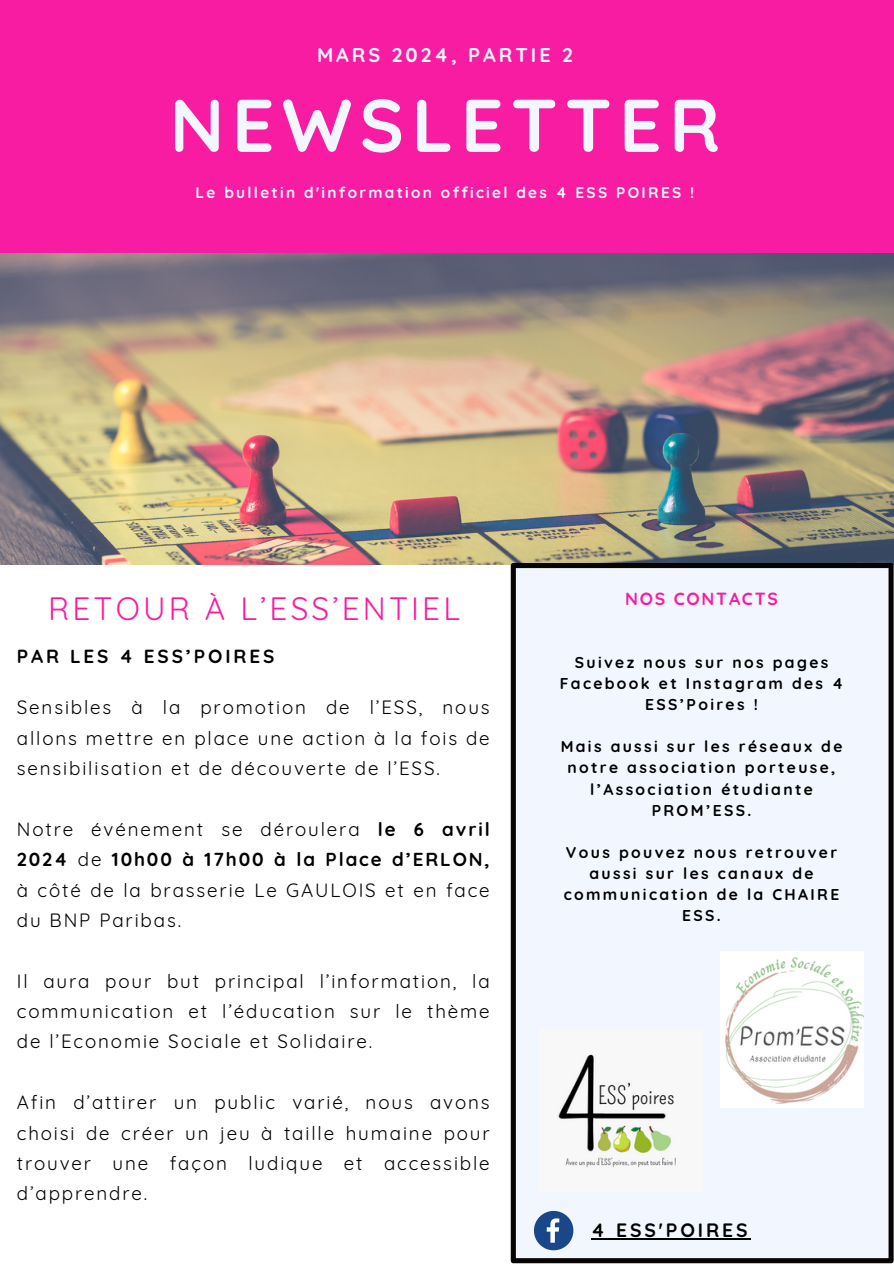
<style>
.page{position:relative;width:894px;height:1264px;background:#fff}
.page>*{position:absolute;margin:0;border:0;box-sizing:border-box;transform-origin:0 0}
.t1{font:700 74.4px "Quicksand";letter-spacing:.1em;color:#f2f7ff}
.t2{font:31.5px "Quicksand";letter-spacing:.1em;color:#f81ca3}
.t3{font:700 19.8px "Quicksand";letter-spacing:.15em;color:#f2f7ff}
.t4{font:700 19.35px "Quicksand";letter-spacing:.15em;color:#000}
.t5{font:700 18.9px "Quicksand";letter-spacing:.15em;color:#000}
.t6{font:18.75px/30.3px "Quicksand";letter-spacing:.1em;color:#000;text-align:justify}
.t7{font:700 17.55px "Quicksand";letter-spacing:.1em;color:#f81ca3}
.t8{font:700 15.6px/21.1px "Quicksand";letter-spacing:.15em;color:#000;text-align:center}
.t9{font:700 15.3px "Quicksand";letter-spacing:.15em;color:#f2f7ff}
.s1{font-weight:700}
</style>
<div class="page">
<img style="left:0;top:252px;width:893px;height:312px">
<div style="left:0;top:0;width:893px;height:252px;background:#f81ca3"></div>
<div style="left:510px;top:563px;width:383px;height:700px;background:#f2f7ff"></div>
<img style="left:720px;top:951px;width:142px;height:155px">
<img style="left:540px;top:1029px;width:162px;height:162px">
<svg style="left:534px;top:1210px;width:39px;height:40px"></svg>
<hr style="left:591px;top:1237px;width:159px;height:1px;background:#000">
<p class="t3" style="left:317px;top:42px;width:257px">MARS 2024, PARTIE 2</p>
<h1 class="t1" style="left:169px;top:77px;width:552px">NEWSLETTER</h1>
<p class="t9" style="left:195px;top:182px;width:500px">Le bulletin d'information officiel des 4 ESS POIRES !</p>
<p class="t2" style="left:48px;top:588px;width:413px">RETOUR À L’ESS’ENTIEL</p>
<p class="t5" style="left:17px;top:644px;width:259px">PAR LES 4 ESS’POIRES</p>
<p class="t6" style="left:17px;top:692px;width:474px">Sensibles à la promotion de l’ESS, nous allons mettre en place une action à la fois de sensibilisation et de découverte de l’ESS.</p>
<h3 class="t6" style="left:17px;top:813px;width:474px">Notre événement se déroulera <span class="s1">le 6 avril 2024</span> de <span class="s1">10h00 à 17h00 à la Place d’ERLON, </span>à côté de la brasserie Le GAULOIS et en face du BNP Paribas.</h3>
<h2 class="t6" style="left:17px;top:965px;width:474px">Il aura pour but principal l’information, la communication et l’éducation sur le thème de l’Economie Sociale et Solidaire.</h2>
<h3 class="t6" style="left:17px;top:1087px;width:474px">Afin d’attirer un public varié, nous avons choisi de créer un jeu à taille humaine pour trouver une façon ludique et accessible d’apprendre.</h3>
<h5 class="t7" style="left:625px;top:587px;width:154px">NOS CONTACTS</h5>
<p class="t8" style="left:559px;top:651px;width:285px">Suivez nous sur nos pages<br>Facebook et Instagram des 4<br>ESS’Poires !</p>
<p class="t8" style="left:560px;top:735px;width:283px">Mais aussi sur les réseaux de notre association porteuse, l’Association étudiante<br>PROM’ESS.</p>
<p class="t8" style="left:563px;top:841px;width:277px">Vous pouvez nous retrouver aussi sur les canaux de communication de la CHAIRE<br>ESS.</p>
<h4 class="t4" style="left:591px;top:1217px;width:158px">4 ESS'POIRES</h4>
</div>
